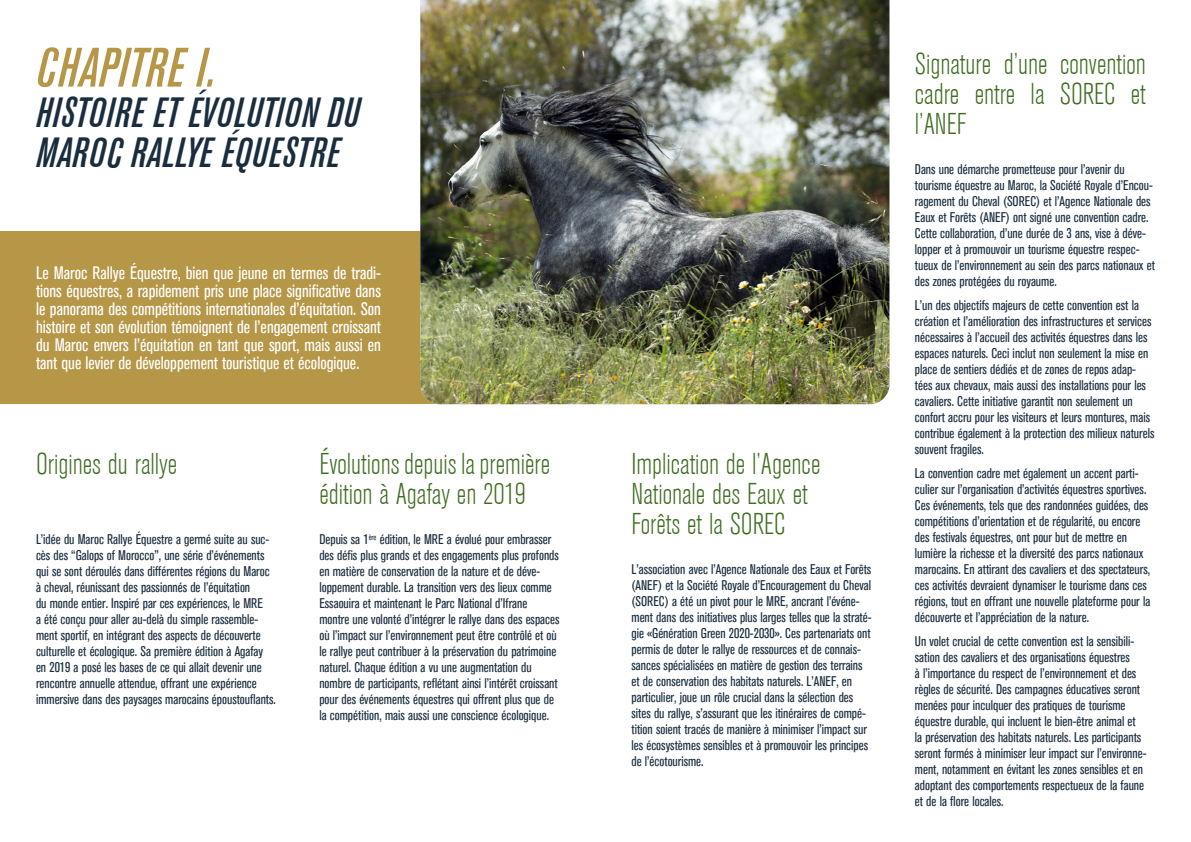
<style>
.page{position:relative;width:1191px;height:842px;background:#fff}
.page>*{position:absolute;margin:0;border:0;box-sizing:border-box;transform-origin:0 0}
.t1{font:italic 500 55px "Akzidenz Grot Con BQ";letter-spacing:.01em;color:#b69748}
.t2{font:italic 500 42px/40px "Akzidenz Grot Con BQ";letter-spacing:.02em;color:#1a2d3f}
.t3{font:300 condensed 30px/30px "Akzidenz Grotesk BE";color:#3e6c1e}
.t4{font:condensed 18px/18px "Akzidenz Grotesk BE";color:#fff;text-align:justify}
.t5{font:condensed 14px/16px "Akzidenz Grotesk BE";color:#1a2d3f}
</style>
<div class="page">
<div style="left:0;top:232px;width:595px;height:172px;background:#b69748"></div>
<img style="left:420px;top:0;width:469px;height:404px">
<h1 class="t1" style="left:36px;top:36px;width:181px">CHAPITRE I.</h1>
<h2 class="t2" style="left:36px;top:93px;width:325px">HISTOIRE ET ÉVOLUTION DU<br>MAROC RALLYE ÉQUESTRE</h2>
<p class="t4" style="left:36px;top:264px;width:346px">Le Maroc Rallye Équestre, bien que jeune en termes de tradi&shy;tions équestres, a rapidement pris une place significative dans le panorama des compétitions internationales d’équitation. Son histoire et son évolution témoignent de l’engagement croissant du Maroc envers l’équitation en tant que sport, mais aussi en tant que levier de développement touristique et écologique.</p>
<h3 class="t3" style="left:36px;top:450px;width:143px">Origines du rallye</h3>
<h3 class="t3" style="left:319px;top:450px;width:232px">Évolutions depuis la première édition à Agafay en 2019</h3>
<h3 class="t3" style="left:631px;top:450px;width:190px">Implication de l’Agence<br>Nationale des Eaux et<br>Forêts et la SOREC</h3>
<p class="t5" style="left:36px;top:532px;width:241px">L’idée du Maroc Rallye Équestre a germé suite au suc&shy;cès des “Galops of Morocco”, une série d’événements qui se sont déroulés dans différentes régions du Maroc à cheval, réunissant des passionnés de l’équitation<br>du monde entier. Inspiré par ces expériences, le MRE<br>a été conçu pour aller au-delà du simple rassemble&shy;ment sportif, en intégrant des aspects de découverte culturelle et écologique. Sa première édition à Agafay en 2019 a posé les bases de ce qui allait devenir une rencontre annuelle attendue, offrant une expérience immersive dans des paysages marocains époustouflants.</p>
<p class="t5" style="left:319px;top:532px;width:242px">Depuis sa 1<sup>ère</sup> édition, le MRE a évolué pour embrasser des défis plus grands et des engagements plus profonds en matière de conservation de la nature et de déve&shy;loppement durable. La transition vers des lieux comme Essaouira et maintenant le Parc National d’Ifrane montre une volonté d’intégrer le rallye dans des espaces où l’impact sur l’environnement peut être contrôlé et où le rallye peut contribuer à la préservation du patrimoine naturel. Chaque édition a vu une augmentation du nombre de participants, reflétant ainsi l’intérêt croissant pour des événements équestres qui offrent plus que de la compétition, mais aussi une conscience écologique.</p>
<p class="t5" style="left:631px;top:562px;width:242px">L’association avec l’Agence Nationale des Eaux et Forêts (ANEF) et la Société Royale d’Encouragement du Cheval (SOREC) a été un pivot pour le MRE, ancrant l’événe&shy;ment dans des initiatives plus larges telles que la straté&shy;gie «Génération Green 2020-2030». Ces partenariats ont permis de doter le rallye de ressources et de connais&shy;sances spécialisées en matière de gestion des terrains et de conservation des habitats naturels. L’ANEF, en particulier, joue un rôle crucial dans la sélection des sites du rallye, s’assurant que les itinéraires de compé&shy;tition soient tracés de manière à minimiser l’impact sur les écosystèmes sensibles et à promouvoir les principes de l’écotourisme.</p>
<h3 class="t3" style="left:915px;top:50px;width:232px;text-align:justify">Signature d’une convention cadre entre la SOREC et l’ANEF</h3>
<p class="t5" style="left:915px;top:161px;width:242px">Dans une démarche prometteuse pour l’avenir du tourisme équestre au Maroc, la Société Royale d’Encou&shy;ragement du Cheval (SOREC) et l’Agence Nationale des Eaux et Forêts (ANEF) ont signé une convention cadre.<br>Cette collaboration, d’une durée de 3 ans, vise à déve&shy;lopper et à promouvoir un tourisme équestre respec&shy;tueux de l’environnement au sein des parcs nationaux et des zones protégées du royaume.</p>
<p class="t5" style="left:915px;top:297px;width:241px">L’un des objectifs majeurs de cette convention est la création et l’amélioration des infrastructures et services nécessaires à l’accueil des activités équestres dans les espaces naturels. Ceci inclut non seulement la mise en place de sentiers dédiés et de zones de repos adap&shy;tées aux chevaux, mais aussi des installations pour les cavaliers. Cette initiative garantit non seulement un confort accru pour les visiteurs et leurs montures, mais contribue également à la protection des milieux naturels souvent fragiles.</p>
<p class="t5" style="left:915px;top:465px;width:237px">La convention cadre met également un accent parti&shy;culier sur l’organisation d’activités équestres sportives.<br>Ces événements, tels que des randonnées guidées, des compétitions d’orientation et de régularité, ou encore des festivals équestres, ont pour but de mettre en lumière la richesse et la diversité des parcs nationaux marocains. En attirant des cavaliers et des spectateurs, ces activités devraient dynamiser le tourisme dans ces régions, tout en offrant une nouvelle plateforme pour la découverte et l’appréciation de la nature.</p>
<p class="t5" style="left:915px;top:633px;width:233px">Un volet crucial de cette convention est la sensibili&shy;sation des cavaliers et des organisations équestres<br>à l’importance du respect de l’environnement et des règles de sécurité. Des campagnes éducatives seront menées pour inculquer des pratiques de tourisme équestre durable, qui incluent le bien-être animal et<br>la préservation des habitats naturels. Les participants seront formés à minimiser leur impact sur l’environne&shy;ment, notamment en évitant les zones sensibles et en adoptant des comportements respectueux de la faune et de la flore locales.</p>
</div>
